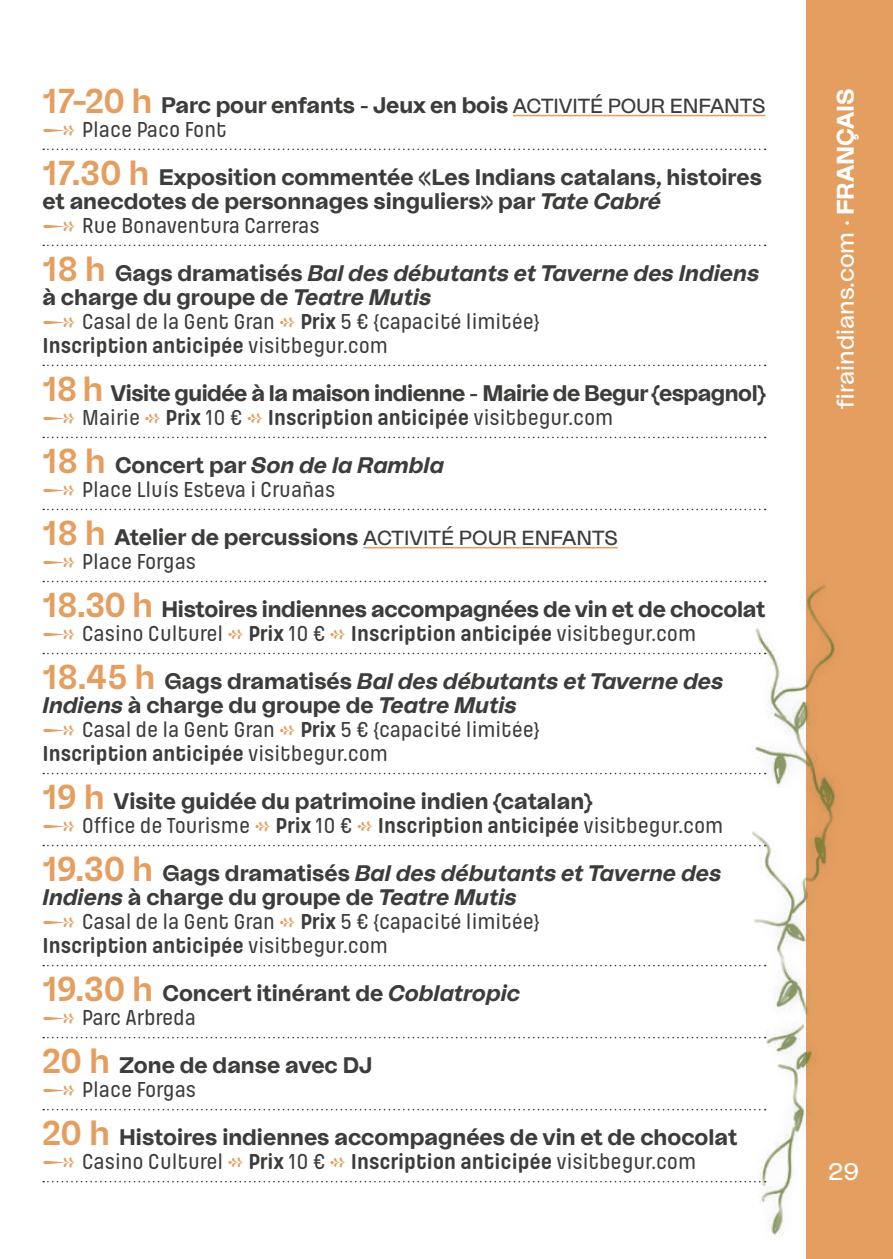
<style>
.page{position:relative;width:893px;height:1259px;background:#fff}
.page>*{position:absolute;margin:0;border:0;box-sizing:border-box;transform-origin:0 0}
.t1{font:24px "La Nord V2.1";color:#fff}
.t2{font:500 22.5px/24px "Pilcrow Soft";color:#3c3c3b}
.t3{font:700 22.5px/24px "La Nord V2.1";color:#3c3c3b}
.t4{font:italic 700 22.5px/24px "La Nord V2.1";color:#3c3c3b}
.t5{font:700 22.5px "La Nord V2.1";letter-spacing:-.02em;color:#3c3c3b}
.t6{font:700 22.5px "Pilcrow Soft";color:#3c3c3b}
.s1{font-family:"Wasa";font-size:34.5px;color:#e49e60}
.s2{font-weight:400;font-size:20.4px}
.s3{font-style:italic}
.s4{font-family:"Wasa";font-style:normal;font-size:34.5px;color:#e49e60}
.s5{font-style:normal}
.s6{font-weight:700}
.s7{font-weight:500}
</style>
<div class="page">
<div style="left:806px;top:0;width:87px;height:1259px;background:#e49e60"></div>
<hr style="left:513px;top:115px;width:252px;height:1px;background:#e49e60">
<svg style="left:43px;top:149px;width:723px;height:1px"></svg>
<svg style="left:43px;top:245px;width:723px;height:1px"></svg>
<svg style="left:43px;top:365px;width:723px;height:1px"></svg>
<svg style="left:43px;top:437px;width:723px;height:1px"></svg>
<svg style="left:43px;top:509px;width:723px;height:1px"></svg>
<hr style="left:363px;top:547px;width:255px;height:1px;background:#e49e60">
<svg style="left:43px;top:581px;width:679px;height:1px"></svg>
<svg style="left:43px;top:653px;width:679px;height:1px"></svg>
<svg style="left:43px;top:773px;width:679px;height:1px"></svg>
<svg style="left:43px;top:845px;width:679px;height:1px"></svg>
<svg style="left:43px;top:965px;width:679px;height:1px"></svg>
<svg style="left:43px;top:1037px;width:679px;height:1px"></svg>
<svg style="left:43px;top:1109px;width:679px;height:1px"></svg>
<svg style="left:43px;top:1181px;width:679px;height:1px"></svg>
<img style="left:725px;top:580px;width:111px;height:657px">
<p class="t3" style="left:43px;top:92px;width:724px"><span class="s1">17-20 h</span> Parc pour enfants - Jeux en bois <span class="s2">ACTIVITÉ POUR ENFANTS</span></p>
<p class="t2" style="left:82px;top:118px;width:146px">Place Paco Font</p>
<p class="t3" style="left:43px;top:164px;width:721px"><span class="s1">17.30 h</span> Exposition commentée «Les Indians catalans, histoires et anecdotes de personnages singuliers» par <span class="s3">Tate Cabré</span></p>
<p class="t2" style="left:82px;top:214px;width:239px">Rue Bonaventura Carreras</p>
<p class="t4" style="left:43px;top:260px;width:718px"><span class="s4">18 h</span> <span class="s5">Gags dramatisés</span> Bal des débutants et Taverne des Indiens <span class="s5">à charge du groupe de</span> Teatre Mutis</p>
<p class="t2" style="left:43px;top:310px;width:499px;text-indent:39px">Casal de la Gent Gran <span class="s6">Prix</span> 5 € {capacité limitée}<br><span class="s6">Inscription anticipée</span> visitbegur.com</p>
<p class="t5" style="left:43px;top:378px;width:725px"><span class="s1">18 h</span> Visite guidée à la maison indienne - Mairie de Begur {espagnol}</p>
<p class="t6" style="left:82px;top:406px;width:533px"><span class="s7">Mairie</span> Prix <span class="s7">10 €</span> Inscription anticipée <span class="s7">visitbegur.com</span></p>
<p class="t4" style="left:43px;top:452px;width:403px"><span class="s4">18 h</span> <span class="s5">Concert par</span> Son de la Rambla</p>
<p class="t2" style="left:82px;top:478px;width:255px">Place Lluís Esteva i Cruañas</p>
<p class="t3" style="left:43px;top:524px;width:577px"><span class="s1">18 h</span> Atelier de percussions <span class="s2">ACTIVITÉ POUR ENFANTS</span></p>
<p class="t2" style="left:82px;top:550px;width:116px">Place Forgas</p>
<p class="t3" style="left:43px;top:596px;width:724px"><span class="s1">18.30 h</span> Histoires indiennes accompagnées de vin et de chocolat</p>
<p class="t2" style="left:82px;top:622px;width:616px">Casino Culturel <span class="s6">Prix</span> 10 € <span class="s6">Inscription anticipée</span> visitbegur.com</p>
<p class="t4" style="left:43px;top:668px;width:682px"><span class="s4">18.45 h</span> <span class="s5">Gags dramatisés</span> Bal des débutants et Taverne des<br>Indiens <span class="s5">à charge du groupe de</span> Teatre Mutis</p>
<p class="t2" style="left:43px;top:718px;width:499px;text-indent:39px">Casal de la Gent Gran <span class="s6">Prix</span> 5 € {capacité limitée}<br><span class="s6">Inscription anticipée</span> visitbegur.com</p>
<p class="t3" style="left:43px;top:788px;width:551px"><span class="s1">19 h</span> Visite guidée du patrimoine indien {catalan}</p>
<p class="t2" style="left:82px;top:814px;width:643px">Office de Tourisme <span class="s6">Prix</span> 10 € <span class="s6">Inscription anticipée</span> visitbegur.com</p>
<p class="t4" style="left:43px;top:860px;width:680px"><span class="s4">19.30 h</span> <span class="s5">Gags dramatisés</span> Bal des débutants et Taverne des<br>Indiens <span class="s5">à charge du groupe de</span> Teatre Mutis</p>
<p class="t2" style="left:43px;top:910px;width:499px;text-indent:39px">Casal de la Gent Gran <span class="s6">Prix</span> 5 € {capacité limitée}<br><span class="s6">Inscription anticipée</span> visitbegur.com</p>
<p class="t3" style="left:43px;top:980px;width:479px"><span class="s1">19.30 h</span> Concert itinérant de <span class="s3">Coblatropic</span></p>
<p class="t2" style="left:82px;top:1006px;width:116px">Parc Arbreda</p>
<p class="t3" style="left:43px;top:1052px;width:331px"><span class="s1">20 h</span> Zone de danse avec DJ</p>
<p class="t2" style="left:82px;top:1078px;width:116px">Place Forgas</p>
<p class="t3" style="left:43px;top:1124px;width:696px"><span class="s1">20 h</span> Histoires indiennes accompagnées de vin et de chocolat</p>
<p class="t2" style="left:82px;top:1150px;width:616px">Casino Culturel <span class="s6">Prix</span> 10 € <span class="s6">Inscription anticipée</span> visitbegur.com</p>
<p class="t1" style="left:830px;top:409px;width:322px;rotate:-90deg">firaindians.com · <span class="s6">FRANÇAIS</span></p>
<p class="t1" style="left:828px;top:1155px;width:33px">29</p>
</div>
